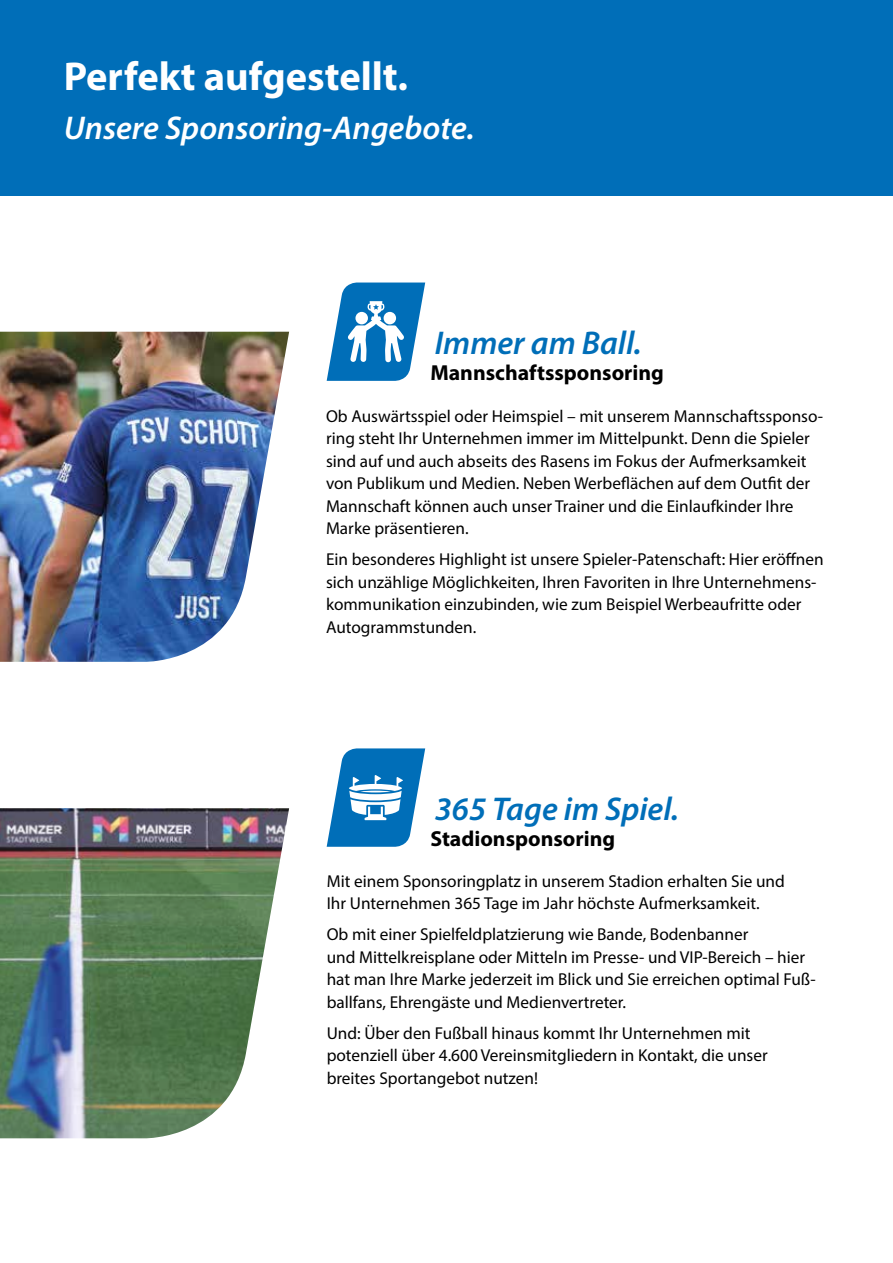
<style>
.page{position:relative;width:893px;height:1263px;background:#fff}
.page>*{position:absolute;margin:0;border:0;box-sizing:border-box;transform-origin:0 0}
.t1{font:700 40.5px "Myriad Pro";color:#fff}
.t2{font:italic 600 33px "Myriad Pro";color:#006eb8}
.t3{font:italic 600 33px "Myriad Pro";color:#fff}
.t4{font:700 21.75px "Myriad Pro";color:#000}
.t5{font:17.25px/22.5px "Myriad Pro";color:#000}
</style>
<div class="page">
<img style="left:0;top:332px;width:289px;height:330px">
<img style="left:0;top:808px;width:289px;height:330px">
<div style="left:0;top:0;width:893px;height:196px;background:#006eb8"></div>
<svg style="left:327px;top:282px;width:98px;height:99px"></svg>
<svg style="left:327px;top:748px;width:98px;height:99px"></svg>
<h1 class="t1" style="left:64px;top:49px;width:346px">Perfekt aufgestellt.</h1>
<h2 class="t3" style="left:64px;top:106px;width:412px">Unsere Sponsoring-Angebote.</h2>
<h2 class="t2" style="left:435px;top:322px;width:208px">Immer am Ball.</h2>
<p class="t4" style="left:430px;top:358px;width:235px">Mannschaftssponsoring</p>
<p class="t5" style="left:326px;top:405px;width:499px">Ob Auswärtsspiel oder Heimspiel – mit unserem Mannschaftssponso&shy;ring steht Ihr Unternehmen immer im Mittelpunkt. Denn die Spieler sind auf und auch abseits des Rasens im Fokus der Aufmerksamkeit von Publikum und Medien. Neben Werbeflächen auf dem Outfit der Mannschaft können auch unser Trainer und die Einlaufkinder Ihre Marke präsentieren.</p>
<p class="t5" style="left:326px;top:548px;width:499px">Ein besonderes Highlight ist unsere Spieler-Patenschaft: Hier eröffnen sich unzählige Möglichkeiten, Ihren Favoriten in Ihre Unternehmens&shy;kommunikation einzubinden, wie zum Beispiel Werbeaufritte oder Autogrammstunden.</p>
<h2 class="t2" style="left:435px;top:787px;width:246px">365 Tage im Spiel.</h2>
<p class="t4" style="left:430px;top:824px;width:186px">Stadionsponsoring</p>
<p class="t5" style="left:327px;top:869px;width:460px">Mit einem Sponsoringplatz in unserem Stadion erhalten Sie und<br>Ihr Unternehmen 365 Tage im Jahr höchste Aufmerksamkeit.</p>
<p class="t5" style="left:327px;top:923px;width:490px">Ob mit einer Spielfeldplatzierung wie Bande, Bodenbanner<br>und Mittelkreisplane oder Mitteln im Presse- und VIP-Bereich – hier hat man Ihre Marke jederzeit im Blick und Sie erreichen optimal Fuß&shy;ballfans, Ehrengäste und Medienvertreter.</p>
<p class="t5" style="left:327px;top:1021px;width:443px">Und: Über den Fußball hinaus kommt Ihr Unternehmen mit potenziell über 4.600 Vereinsmitgliedern in Kontakt, die unser breites Sportangebot nutzen!</p>
</div>
